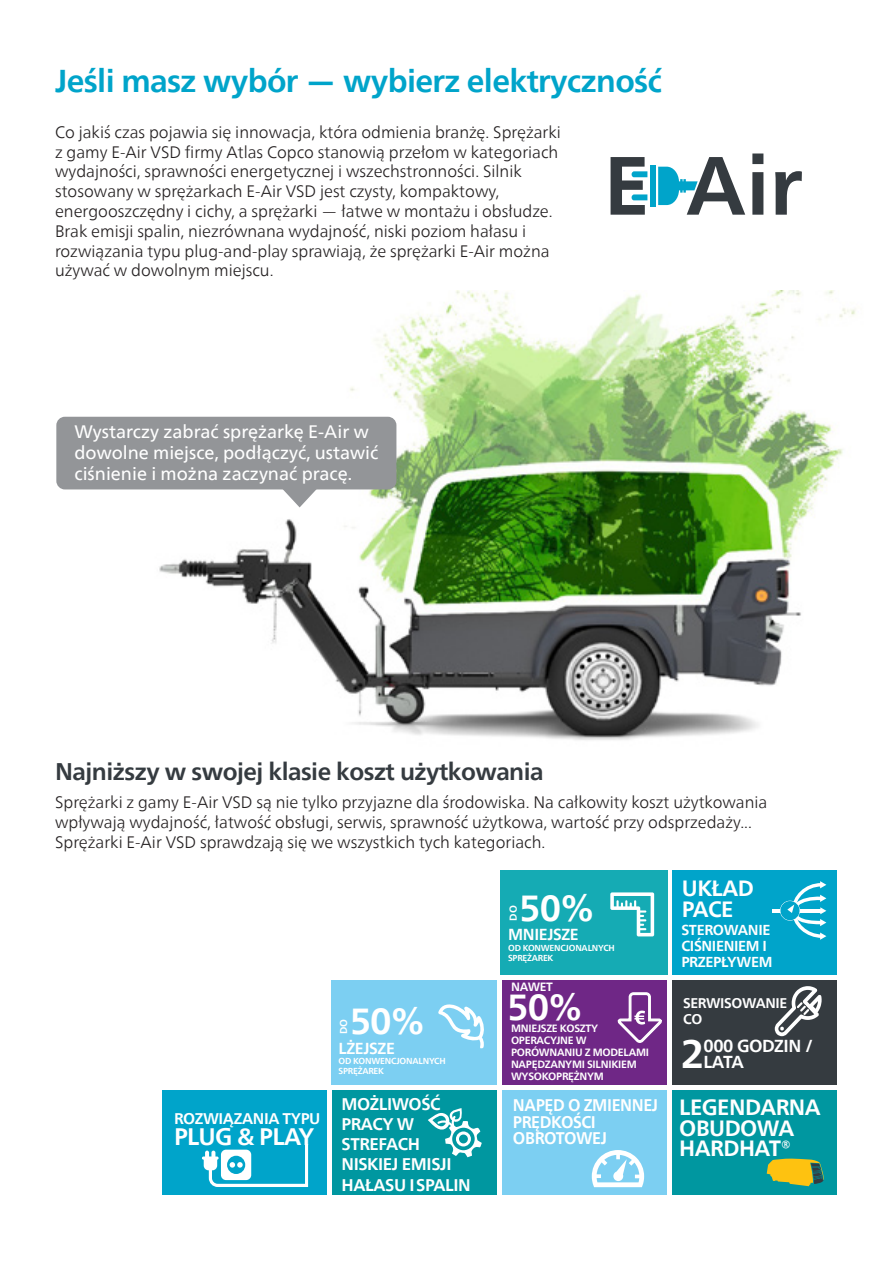
<style>
.page{position:relative;width:893px;height:1263px;background:#fff}
.page>*{position:absolute;margin:0;border:0;box-sizing:border-box;transform-origin:0 0}
.t1{font:700 39.45px "Neue Frutiger World";color:#fff}
.t2{font:700 36.15px "Neue Frutiger World";color:#fff}
.t3{font:700 31.5px "Neue Frutiger World";letter-spacing:-.02em;color:#00a4ca}
.t4{font:700 24px "Neue Frutiger World";letter-spacing:-.02em;color:#353b40}
.t5{font:700 23.85px "Neue Frutiger World";letter-spacing:-.025em;color:#fff}
.t6{font:700 22.05px/20.7px "Neue Frutiger World";letter-spacing:-.025em;color:#fff}
.t7{font:18px/21px "Neue Frutiger World";color:#fff}
.t8{font:700 17.25px/15.5px "Neue Frutiger World";letter-spacing:-.025em;color:#fff}
.t9{font:700 16.8px/20.1px "Neue Frutiger World";letter-spacing:-.025em;color:#fff}
.t10{font:700 16.8px/16.8px "Neue Frutiger World";letter-spacing:-.025em;color:#fff;scale:.95 1}
.t11{font:300 16.5px/19.8px "Neue Frutiger World";color:#231f20}
.t12{font:700 15.9px "Neue Frutiger World";letter-spacing:-.025em;color:#fff}
.t13{font:700 15.45px "Neue Frutiger World";letter-spacing:-.025em;color:#fff}
.t14{font:700 14.4px/15.9px "Neue Frutiger World";letter-spacing:-.025em;color:#fff}
.t15{font:700 13.95px/15.5px "Neue Frutiger World";letter-spacing:-.025em;color:#fff}
.t16{font:700 12px "Neue Frutiger World";letter-spacing:-.025em;color:#fff}
.t17{font:700 10.5px/12px "Neue Frutiger World";letter-spacing:-.025em;color:#fff}
.t18{font:700 10.05px "Neue Frutiger World";color:#fff}
.t19{font:700 8.7px/10.4px "Neue Frutiger World";letter-spacing:-.025em;color:#fff}
</style>
<div class="page">
<img style="left:84px;top:290px;width:772px;height:450px">
<div style="left:502px;top:1090px;width:165px;height:105px;background:#7ccff2"></div>
<div style="left:672px;top:1090px;width:165px;height:105px;background:#0097a0"></div>
<div style="left:672px;top:870px;width:165px;height:104px;background:#00a4ca"></div>
<div style="left:672px;top:980px;width:165px;height:105px;background:#353b40"></div>
<div style="left:502px;top:980px;width:165px;height:105px;background:#6f2786"></div>
<svg style="left:775px;top:986px;width:47px;height:50px"></svg>
<hr style="left:772px;top:909px;width:48px;height:3px;background:#fff">
<svg style="left:780px;top:881px;width:46px;height:59px"></svg>
<svg style="left:767px;top:1158px;width:57px;height:28px"></svg>
<svg style="left:592px;top:1150px;width:52px;height:37px"></svg>
<div style="left:332px;top:1090px;width:165px;height:105px;background:#0097a0"></div>
<svg style="left:428px;top:1108px;width:54px;height:49px"></svg>
<svg style="left:617px;top:992px;width:45px;height:51px"></svg>
<div style="left:500px;top:870px;width:167px;height:104px;background:#15abb4"></div>
<svg style="left:610px;top:892px;width:44px;height:44px"></svg>
<div style="left:331px;top:980px;width:166px;height:105px;background:#7ccff2"></div>
<svg style="left:438px;top:1004px;width:46px;height:44px"></svg>
<div style="left:162px;top:1090px;width:165px;height:105px;background:#00a4ca"></div>
<svg style="left:202px;top:1144px;width:106px;height:43px"></svg>
<div style="left:650px;top:165px;width:6px;height:42px;background:#00a4ca"></div>
<svg style="left:611px;top:157px;width:36px;height:58px"></svg>
<svg style="left:658px;top:153px;width:144px;height:62px"></svg>
<svg style="left:56px;top:417px;width:340px;height:90px"></svg>
<h3 class="t3" style="left:55px;top:54px;width:609px">Jeśli masz wybór — wybierz elektryczność</h3>
<p class="t11" style="left:55px;top:122px;width:507px">Co jakiś czas pojawia się innowacja, która odmienia branżę. Sprężarki z gamy E-Air VSD firmy Atlas Copco stanowią przełom w kategoriach wydajności, sprawności energetycznej i wszechstronności. Silnik stosowany w sprężarkach E-Air VSD jest czysty, kompaktowy, energooszczędny i cichy, a sprężarki — łatwe w montażu i obsłudze.<br>Brak emisji spalin, niezrównana wydajność, niski poziom hałasu i rozwiązania typu plug-and-play sprawiają, że sprężarki E-Air można używać w dowolnym miejscu.</p>
<p class="t7" style="left:75px;top:422px;width:305px">Wystarczy zabrać sprężarkę E-Air w dowolne miejsce, podłączyć, ustawić ciśnienie i można zaczynać pracę.</p>
<h3 class="t4" style="left:55px;top:751px;width:490px">Najniższy w swojej klasie koszt użytkowania</h3>
<p class="t11" style="left:55px;top:793px;width:714px">Sprężarki z gamy E-Air VSD są nie tylko przyjazne dla środowiska. Na całkowity koszt użytkowania wpływają wydajność, łatwość obsługi, serwis, sprawność użytkowa, wartość przy odsprzedaży...<br>Sprężarki E-Air VSD sprawdzają się we wszystkich tych kategoriach.</p>
<p class="t13" style="left:174px;top:1105px;width:148px">ROZWIĄZANIA TYPU</p>
<h3 class="t5" style="left:174px;top:1115px;width:142px">PLUG &amp; PLAY</h3>
<h2 class="t2" style="left:350px;top:989px;width:77px">50%</h2>
<p class="t18" style="left:335px;top:1034px;width:16px;rotate:-90deg">DO</p>
<p class="t12" style="left:339px;top:1034px;width:58px">LŻEJSZE</p>
<p class="t19" style="left:339px;top:1056px;width:109px">OD KONWENCJONALNYCH<br>SPRĘŻAREK</p>
<p class="t9" style="left:342px;top:1094px;width:131px">MOŻLIWOŚĆ<br>PRACY W<br>STREFACH<br>NISKIEJ EMISJI<br>HAŁASU ISPALIN</p>
<h2 class="t2" style="left:519px;top:876px;width:76px">50%</h2>
<p class="t18" style="left:504px;top:920px;width:17px;rotate:-90deg">DO</p>
<p class="t12" style="left:508px;top:921px;width:72px">MNIEJSZE</p>
<p class="t19" style="left:508px;top:942px;width:108px">OD KONWENCJONALNYCH<br>SPRĘŻAREK</p>
<p class="t16" style="left:511px;top:976px;width:44px">NAWET</p>
<p class="t17" style="left:511px;top:1022px;width:140px">MNIEJSZE KOSZTY<br>OPERACYJNE W<br>PORÓWNANIU Z MODELAMI<br>NAPĘDZANYMI SILNIKIEM<br>WYSOKOPRĘŻNYM</p>
<h2 class="t2" style="left:507px;top:975px;width:77px">50%</h2>
<p class="t10" style="left:513px;top:1096px;width:154px">NAPĘD O ZMIENNEJ<br>PRĘDKOŚCI<br>OBROTOWEJ</p>
<h3 class="t6" style="left:682px;top:877px;width:74px">UKŁAD<br>PACE</h3>
<p class="t14" style="left:681px;top:921px;width:93px">STEROWANIE<br>CIŚNIENIEM I<br>PRZEPŁYWEM</p>
<p class="t15" style="left:683px;top:995px;width:106px">SERWISOWANIE<br>CO</p>
<h1 class="t1" style="left:681px;top:1019px;width:25px">2</h1>
<p class="t8" style="left:703px;top:1038px;width:112px">000 GODZIN /<br>LATA</p>
<h3 class="t6" style="left:679px;top:1096px;width:143px">LEGENDARNA<br>OBUDOWA<br>HARDHAT®</h3>
</div>
